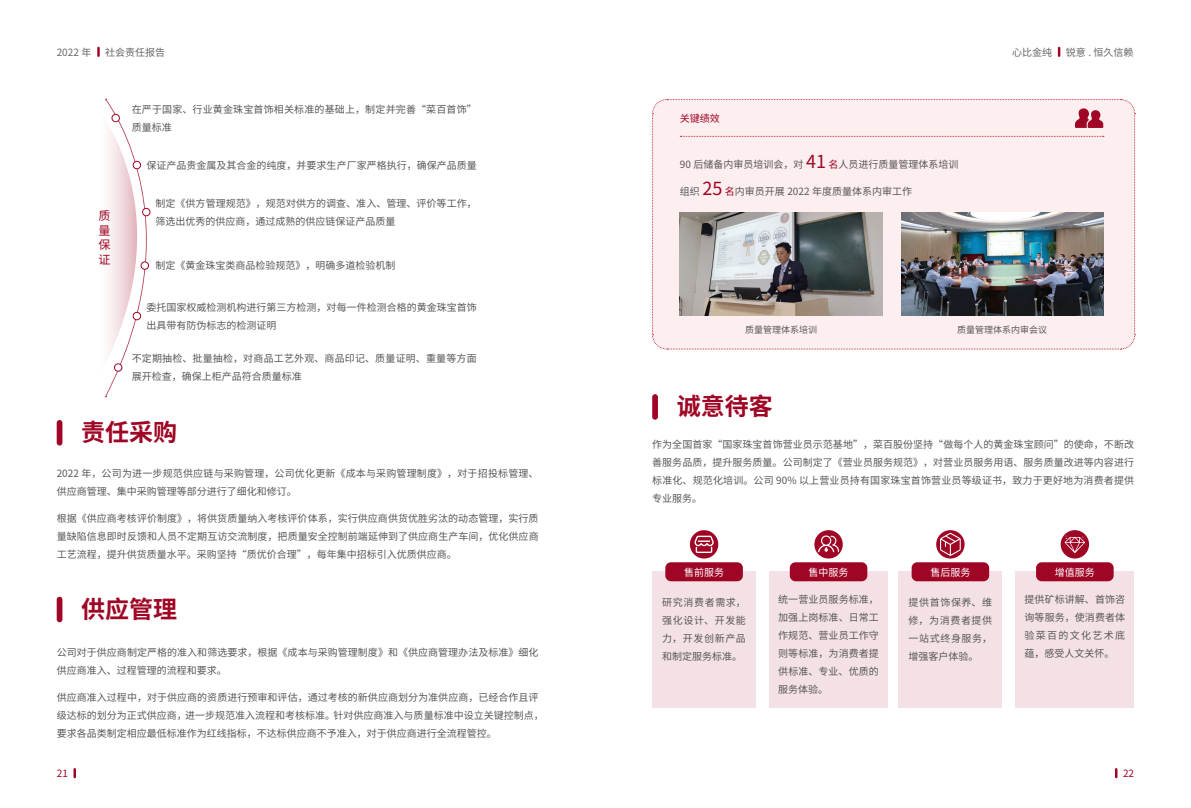
<style>
.page{position:relative;width:1191px;height:808px;background:#fff}
.page>*{position:absolute;margin:0;border:0;box-sizing:border-box;transform-origin:0 0}
.t1{font:700 24px "Source Han Sans CN";color:#9f0524}
.t2{font:12px/14.7px "Source Han Sans CN";color:#9f0524;text-align:justify}
.t3{font:10px/18px "Source Han Sans CN";color:#595757}
.t4{font:10px/18px "Source Han Sans CN";letter-spacing:.02em;color:#595757}
.t5{font:10px "Source Han Sans CN";color:#676666}
.t6{font:10px "Source Han Sans CN";color:#fff}
.t7{font:10px "Source Han Sans CN";color:#9f0524}
.t8{font:9px "Source Han Sans CN";color:#595757}
.s1{font-size:18px;color:#9f0524}
.s2{color:#9f0524}
.s3{color:#fefefe}
</style>
<div class="page">
<svg style="left:97px;top:47px;width:3px;height:10px"></svg>
<svg style="left:1057px;top:47px;width:3px;height:10px"></svg>
<svg style="left:1115px;top:768px;width:2px;height:10px"></svg>
<svg style="left:73px;top:768px;width:3px;height:10px"></svg>
<svg style="left:105px;top:99px;width:46px;height:298px"></svg>
<div style="left:112px;top:114px;width:7px;height:8px;background:#fff;border-radius:50%"></div>
<div style="left:112px;top:114px;width:8px;height:8px;border:1px solid #9f0524;border-radius:50%"></div>
<div style="left:133px;top:161px;width:8px;height:8px;background:#fff;border-radius:50%"></div>
<div style="left:133px;top:161px;width:8px;height:8px;border:1px solid #9f0524;border-radius:50%"></div>
<div style="left:143px;top:208px;width:7px;height:8px;background:#fff;border-radius:50%"></div>
<div style="left:142px;top:208px;width:8px;height:8px;border:1px solid #9f0524;border-radius:50%"></div>
<div style="left:133px;top:312px;width:8px;height:8px;background:#fff;border-radius:50%"></div>
<div style="left:133px;top:312px;width:8px;height:8px;border:1px solid #9f0524;border-radius:50%"></div>
<div style="left:141px;top:262px;width:7px;height:7px;background:#fff;border-radius:50%"></div>
<div style="left:141px;top:262px;width:8px;height:8px;border:1px solid #9f0524;border-radius:50%"></div>
<div style="left:114px;top:364px;width:8px;height:7px;background:#fff;border-radius:50%"></div>
<div style="left:114px;top:364px;width:8px;height:7px;border:1px solid #9f0524;border-radius:50%"></div>
<div style="left:652px;top:99px;width:483px;height:251px;background:#fdeeef"></div>
<img style="left:680px;top:212px;width:202px;height:103px">
<img style="left:901px;top:212px;width:202px;height:103px">
<div style="left:652px;top:394px;width:6px;height:26px;background:#9f0524;border-radius:3px"></div>
<div style="left:652px;top:572px;width:104px;height:136px;background:#f3e1e5"></div>
<div style="left:898px;top:572px;width:104px;height:136px;background:#f3e1e5"></div>
<div style="left:769px;top:572px;width:119px;height:136px;background:#f3e1e5"></div>
<div style="left:1015px;top:572px;width:119px;height:136px;background:#f3e1e5"></div>
<div style="left:665px;top:562px;width:78px;height:19px;background:#9f0524;border-radius:6px"></div>
<div style="left:911px;top:562px;width:78px;height:19px;background:#9f0524;border-radius:6px"></div>
<div style="left:789px;top:562px;width:78px;height:19px;background:#9f0524;border-radius:6px"></div>
<div style="left:1036px;top:562px;width:77px;height:19px;background:#9f0524;border-radius:6px"></div>
<div style="left:690px;top:530px;width:28px;height:28px;background:#9f0524;border-radius:50%"></div>
<svg style="left:694px;top:536px;width:19px;height:17px"></svg>
<svg style="left:936px;top:530px;width:28px;height:28px"></svg>
<svg style="left:940px;top:533px;width:20px;height:23px"></svg>
<div style="left:814px;top:530px;width:28px;height:28px;background:#9f0524;border-radius:50%"></div>
<svg style="left:818px;top:535px;width:21px;height:17px"></svg>
<div style="left:1060px;top:530px;width:29px;height:28px;background:#9f0524;border-radius:50%"></div>
<svg style="left:1064px;top:535px;width:21px;height:18px"></svg>
<div style="left:57px;top:420px;width:5px;height:25px;background:#9f0524;border-radius:3px"></div>
<div style="left:57px;top:597px;width:5px;height:25px;background:#9f0524;border-radius:3px"></div>
<p class="t5" style="left:57px;top:46px;width:36px">2022 年</p>
<p class="t5" style="left:105px;top:46px;width:62px">社会责任报告</p>
<p class="t5" style="left:1012px;top:46px;width:42px">心比金纯</p>
<p class="t5" style="left:1065px;top:46px;width:69px">锐意 . 恒久信赖</p>
<p class="t2" style="left:99px;top:208px;width:13px">质量保证</p>
<p class="t3" style="left:132px;top:100px;width:347px">在严于国家、行业黄金珠宝首饰相关标准的基础上，制定并完善“菜百首饰”质量标准</p>
<p class="t3" style="left:147px;top:156px;width:331px">保证产品贵金属及其合金的纯度，并要求生产厂家严格执行，确保产品质量</p>
<p class="t3" style="left:155px;top:194px;width:323px">制定《供方管理规范》，规范对供方的调查、准入、管理、评价等工作，筛选出优秀的供应商，通过成熟的供应链保证产品质量</p>
<p class="t3" style="left:155px;top:257px;width:242px">制定《黄金珠宝类商品检验规范》，明确多道检验机制</p>
<p class="t3" style="left:147px;top:298px;width:331px">委托国家权威检测机构进行第三方检测，对每一件检测合格的黄金珠宝首饰出具带有防伪标志的检测证明</p>
<p class="t3" style="left:132px;top:350px;width:346px">不定期抽检、批量抽检，对商品工艺外观、商品印记、质量证明、重量等方面展开检查，确保上柜产品符合质量标准</p>
<h1 class="t1" style="left:81px;top:419px;width:97px">责任采购</h1>
<p class="t4" style="left:57px;top:465px;width:483px">2022 年，公司为进一步规范供应链与采购管理，公司优化更新《成本与采购管理制度》，对于招投标管理、供应商管理、集中采购管理等部分进行了细化和修订。</p>
<p class="t3" style="left:57px;top:509px;width:483px;text-align:justify">根据《供应商考核评价制度》，将供货质量纳入考核评价体系，实行供应商供货优胜劣汰的动态管理，实行质量缺陷信息即时反馈和人员不定期互访交流制度，把质量安全控制前端延伸到了供应商生产车间，优化供应商工艺流程，提升供货质量水平。采购坚持“质优价合理”，每年集中招标引入优质供应商。</p>
<h1 class="t1" style="left:81px;top:595px;width:97px">供应管理</h1>
<p class="t3" style="left:57px;top:644px;width:483px">公司对于供应商制定严格的准入和筛选要求，根据《成本与采购管理制度》和《供应商管理办法及标准》细化供应商准入、过程管理的流程和要求。</p>
<p class="t3" style="left:57px;top:688px;width:488px">供应商准入过程中，对于供应商的资质进行预审和评估，通过考核的新供应商划分为准供应商，已经合作且评级达标的划分为正式供应商，进一步规范准入流程和考核标准。针对供应商准入与质量标准中设立关键控制点，要求各品类制定相应最低标准作为红线指标，不达标供应商不予准入，对于供应商进行全流程管控。</p>
<p class="t7" style="left:680px;top:113px;width:41px">关键绩效</p>
<p class="t3" style="left:680px;top:155px;width:280px">90 后储备内审员培训会，对 <span class="s1">41</span> <span class="s2">名</span>人员进行质量管理体系培训</p>
<p class="t3" style="left:680px;top:183px;width:234px">组织 <span class="s1">25</span> <span class="s2">名</span>内审员开展 2022 年度质量体系内审工作</p>
<p class="t8" style="left:745px;top:325px;width:73px">质量管理体系培训</p>
<p class="t8" style="left:957px;top:325px;width:92px">质量管理体系内审会议</p>
<h1 class="t1" style="left:676px;top:393px;width:97px">诚意待客</h1>
<p class="t3" style="left:652px;top:435px;width:483px;text-align:justify">作为全国首家“国家珠宝首饰营业员示范基地”，菜百股份坚持“做每个人的黄金珠宝顾问”的使命，不断改善服务品质，提升服务质量。公司制定了《营业员服务规范》，对营业员服务用语、服务质量改进等内容进行标准化、规范化培训。公司 90% 以上营业员持有国家珠宝首饰营业员等级证书，致力于更好地为消费者提供专业服务。</p>
<p class="t6" style="left:684px;top:566px;width:41px">售前服务</p>
<p class="t6" style="left:808px;top:566px;width:41px">售中服务</p>
<p class="t6" style="left:930px;top:566px;width:41px">售后服务</p>
<p class="t6" style="left:1054px;top:566px;width:41px">增值服务</p>
<p class="t3" style="left:662px;top:593px;width:85px;text-align:justify">研究消费者需求，强化设计、开发能力，开发创新产品和制定服务标准。</p>
<p class="t3" style="left:908px;top:593px;width:85px;text-align:justify">提供首饰保养、维修，为消费者提供一站式终身服务，增强客户体验。</p>
<p class="t3" style="left:778px;top:591px;width:102px;text-align:justify">统一营业员服务标准，加强上岗标准、日常工作规范、营业员工作守则等标准，为消费者提供标准、专业、优质的服务体验。</p>
<p class="t3" style="left:1024px;top:591px;width:102px;text-align:justify">提供矿标讲解、首饰咨询等服务，使消费者体验菜百的文化艺术底蕴，感受人文关怀。</p>
<p class="t7" style="left:57px;top:767px;width:13px"><span class="s3">0</span>2 1</p>
<p class="t7" style="left:1123px;top:767px;width:13px"><span class="s3">0</span>22</p>
</div>
